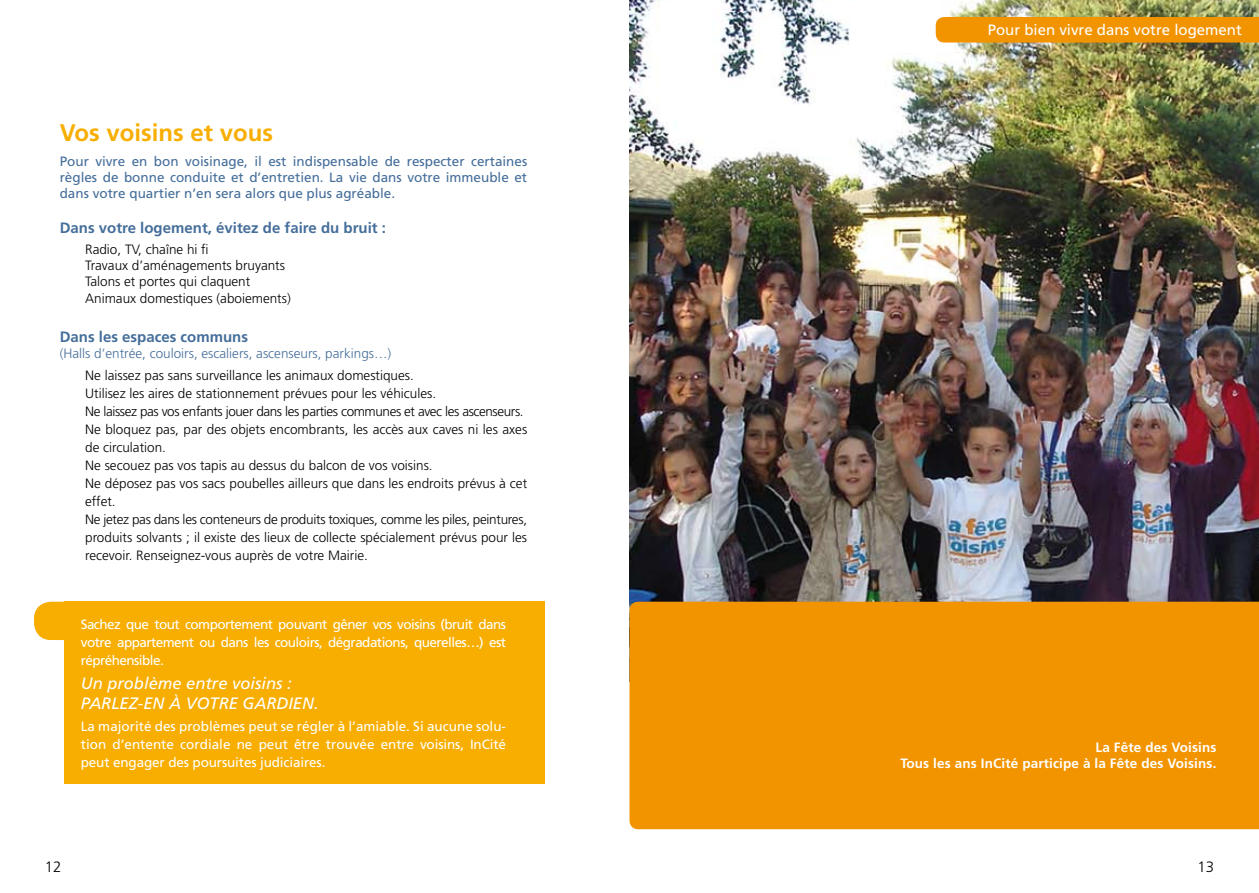
<style>
.page{position:relative;width:1259px;height:893px;background:#fff}
.page>*{position:absolute;margin:0;border:0;box-sizing:border-box;transform-origin:0 0}
.t1{font:700 24px "Frutiger";color:#f8ae00}
.t2{font:italic 16.5px/19.8px "Frutiger";color:#fff}
.t3{font:700 15px "Frutiger";color:#456e9a}
.t4{font:15px "Frutiger";color:#fff}
.t5{font:300 15px "Frutiger";color:#000}
.t6{font:300 13.5px/18px "Frutiger";color:#000}
.t7{font:13.5px/18px "Frutiger";letter-spacing:-.025em;color:#fff;text-align:justify}
.t8{font:13.5px/16.2px "Frutiger";color:#456e9a;text-align:justify}
.t9{font:700 13.5px/16.2px "Frutiger";letter-spacing:.01em;color:#fff;text-align:right}
.t10{font:300 13.5px "Frutiger";color:#456e9a}
</style>
<div class="page">
<img style="left:629px;top:0;width:630px;height:602px">
<div style="left:629px;top:602px;width:630px;height:227px;background:#f29400"></div>
<div style="left:34px;top:602px;width:57px;height:38px;background:#f8ae00;border-radius:17px"></div>
<div style="left:64px;top:602px;width:480px;height:182px;background:#f8ae00"></div>
<div style="left:935px;top:17px;width:324px;height:26px;background:#f29400"></div>
<h1 class="t1" style="left:60px;top:119px;width:215px">Vos voisins et vous</h1>
<p class="t8" style="left:60px;top:153px;width:469px">Pour vivre en bon voisinage, il est indispensable de respecter certaines règles de bonne conduite et d’entretien. La vie dans votre immeuble et dans votre quartier n’en sera alors que plus agréable.</p>
<p class="t3" style="left:60px;top:219px;width:328px">Dans votre logement, évitez de faire du bruit :</p>
<p class="t6" style="left:85px;top:241px;width:207px;line-height:16.2px">Radio, TV, chaîne hi fi<br>Travaux d’aménagements bruyants<br>Talons et portes qui claquent<br>Animaux domestiques (aboiements)</p>
<p class="t3" style="left:60px;top:328px;width:190px">Dans les espaces communs</p>
<p class="t10" style="left:60px;top:346px;width:333px">(Halls d’entrée, couloirs, escaliers, ascenseurs, parkings…)</p>
<p class="t6" style="left:85px;top:367px;width:443px">Ne laissez pas sans surveillance les animaux domestiques.<br>Utilisez les aires de stationnement prévues pour les véhicules.<br>Ne laissez pas vos enfants jouer dans les parties communes et avec les ascenseurs.<br>Ne bloquez pas, par des objets encombrants, les accès aux caves ni les axes de circulation.<br>Ne secouez pas vos tapis au dessus du balcon de vos voisins.<br>Ne déposez pas vos sacs poubelles ailleurs que dans les endroits prévus à cet effet.<br>Ne jetez pas dans les conteneurs de produits toxiques, comme les piles, peintures, produits solvants ; il existe des lieux de collecte spécialement prévus pour les recevoir. Renseignez-vous auprès de votre Mairie.</p>
<p class="t7" style="left:81px;top:615px;width:427px">Sachez que tout comportement pouvant gêner vos voisins (bruit dans votre appartement ou dans les couloirs, dégradations, querelles…) est répréhensible.</p>
<p class="t2" style="left:81px;top:673px;width:212px">Un problème entre voisins : parlez</p>
<p class="t2" style="left:138px;top:693px;width:59px">-en à votre</p>
<p class="t2" style="left:242px;top:693px;width:78px">gardien.</p>
<p class="t7" style="left:81px;top:717px;width:427px">La majorité des problèmes peut se régler à l’amiable. Si aucune solu&shy;tion d’entente cordiale ne peut être trouvée entre voisins, InCité peut engager des poursuites judiciaires.</p>
<p class="t5" style="left:45px;top:858px;width:18px">12</p>
<p class="t4" style="left:987px;top:21px;width:256px">Pour bien vivre dans votre logement</p>
<p class="t9" style="left:900px;top:739px;width:317px">La Fête des Voisins<br>Tous les ans InCité participe à la Fête des Voisins.</p>
<p class="t5" style="left:1197px;top:858px;width:18px">13</p>
</div>
